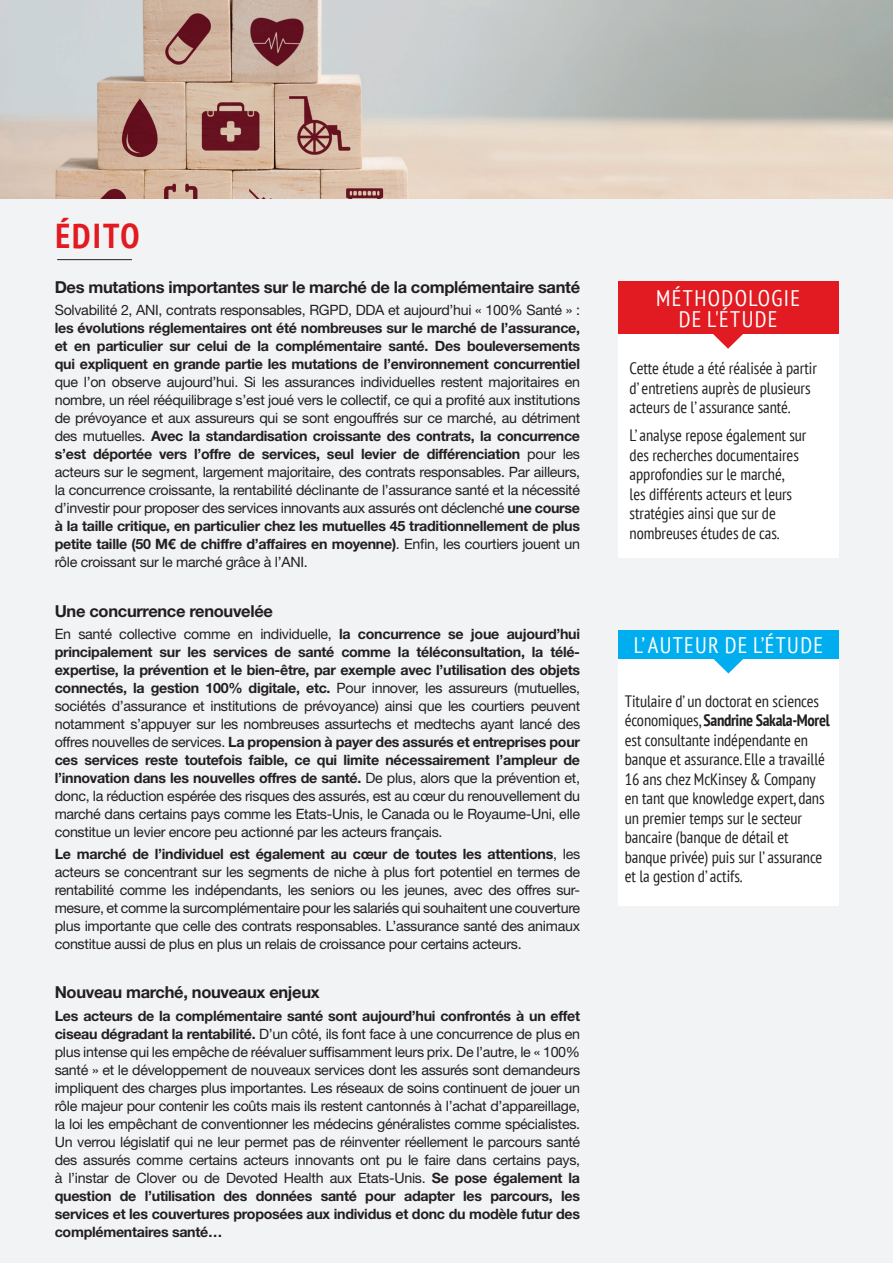
<style>
.page{position:relative;width:893px;height:1263px;background:#f2f3f4}
.page>*{position:absolute;margin:0;border:0;box-sizing:border-box;transform-origin:0 0}
.t1{font:700 condensed 34.5px "PT Sans";letter-spacing:.06em;color:#e21a21}
.t2{font:condensed 22.5px/21px "PT Sans";letter-spacing:.06em;color:#fff;text-align:center}
.t3{font:condensed 16.5px/19.5px "PT Sans";letter-spacing:-.005em;color:#231f20}
.t4{font:700 16.5px "Helvetica Neue LT Std";letter-spacing:-.02em;color:#231f20}
.t5{font:14.25px/18px "Helvetica Neue LT Std";letter-spacing:-.02em;color:#231f20;text-align:justify}
.t6{font:700 14.25px/18px "Helvetica Neue LT Std";letter-spacing:-.02em;color:#231f20;text-align:justify}
.s1{font-weight:700}
</style>
<div class="page">
<img style="left:0;top:0;width:893px;height:198px">
<div style="left:618px;top:305px;width:221px;height:253px;background:#fff"></div>
<div style="left:618px;top:281px;width:221px;height:53px;background:#e21a21"></div>
<svg style="left:713px;top:334px;width:30px;height:15px"></svg>
<div style="left:618px;top:630px;width:221px;height:276px;background:#fff"></div>
<div style="left:618px;top:630px;width:221px;height:29px;background:#00aeef"></div>
<svg style="left:713px;top:659px;width:30px;height:14px"></svg>
<hr style="left:57px;top:259px;width:75px;height:1px;background:#231f20">
<h1 class="t1" style="left:55px;top:213px;width:86px">ÉDITO</h1>
<p class="t4" style="left:55px;top:277px;width:527px">Des mutations importantes sur le marché de la complémentaire santé</p>
<p class="t5" style="left:55px;top:301px;width:527px">Solvabilité 2, ANI, contrats responsables, RGPD, DDA et aujourd’hui « 100% Santé » :</p>
<p class="t6" style="left:55px;top:319px;width:527px">les évolutions réglementaires ont été nombreuses sur le marché de l’assurance, et en particulier sur celui de la complémentaire santé. Des bouleversements qui expliquent en grande partie les mutations de l’environnement concurrentiel</p>
<p class="t5" style="left:55px;top:373px;width:527px">que l’on observe aujourd’hui. Si les assurances individuelles restent majoritaires en nombre, un réel rééquilibrage s’est joué vers le collectif, ce qui a profité aux institutions de prévoyance et aux assureurs qui se sont engouffrés sur ce marché, au détriment des mutuelles. <span class="s1">Avec la standardisation croissante des contrats, la concurrence s’est déportée vers l’offre de services, seul levier de différenciation</span> pour les acteurs sur le segment, largement majoritaire, des contrats responsables. Par ailleurs, la concurrence croissante, la rentabilité déclinante de l’assurance santé et la nécessité d’investir pour proposer des services innovants aux assurés ont déclenché <span class="s1">une course à la taille critique, en particulier chez les mutuelles 45 traditionnellement de plus petite taille (50 M€ de chiffre d’affaires en moyenne)</span>. Enfin, les courtiers jouent un rôle croissant sur le marché grâce à l’ANI.</p>
<p class="t4" style="left:55px;top:600px;width:220px">Une concurrence renouvelée</p>
<p class="t5" style="left:55px;top:625px;width:527px">En santé collective comme en individuelle, <span class="s1">la concurrence se joue aujourd’hui principalement sur les services de santé comme la téléconsultation, la télé&shy;expertise, la prévention et le bien-être, par exemple avec l’utilisation des objets connectés, la gestion 100% digitale, etc.</span> Pour innover, les assureurs (mutuelles, sociétés d’assurance et institutions de prévoyance) ainsi que les courtiers peuvent notamment s’appuyer sur les nombreuses assurtechs et medtechs ayant lancé des offres nouvelles de services. <span class="s1">La propension à payer des assurés et entreprises pour ces services reste toutefois faible, ce qui limite nécessairement l’ampleur de l’innovation dans les nouvelles offres de santé.</span> De plus, alors que la prévention et, donc, la réduction espérée des risques des assurés, est au cœur du renouvellement du marché dans certains pays comme les Etats-Unis, le Canada ou le Royaume-Uni, elle constitue un levier encore peu actionné par les acteurs français.</p>
<p class="t5" style="left:55px;top:845px;width:527px"><span class="s1">Le marché de l’individuel est également au cœur de toutes les attentions</span>, les acteurs se concentrant sur les segments de niche à plus fort potentiel en termes de rentabilité comme les indépendants, les seniors ou les jeunes, avec des offres sur&shy;mesure, et comme la surcomplémentaire pour les salariés qui souhaitent une couverture plus importante que celle des contrats responsables. L’assurance santé des animaux constitue aussi de plus en plus un relais de croissance pour certains acteurs.</p>
<p class="t4" style="left:55px;top:982px;width:266px">Nouveau marché, nouveaux enjeux</p>
<p class="t5" style="left:55px;top:1006px;width:527px"><span class="s1">Les acteurs de la complémentaire santé sont aujourd’hui confrontés à un effet ciseau dégradant la rentabilité.</span> D’un côté, ils font face à une concurrence de plus en plus intense qui les empêche de réévaluer suffisamment leurs prix. De l’autre, le « 100% santé » et le développement de nouveaux services dont les assurés sont demandeurs impliquent des charges plus importantes. Les réseaux de soins continuent de jouer un rôle majeur pour contenir les coûts mais ils restent cantonnés à l’achat d’appareillage, la loi les empêchant de conventionner les médecins généralistes comme spécialistes.<br>Un verrou législatif qui ne leur permet pas de réinventer réellement le parcours santé des assurés comme certains acteurs innovants ont pu le faire dans certains pays, à l’instar de Clover ou de Devoted Health aux Etats-Unis. <span class="s1">Se pose également la question de l’utilisation des données santé pour adapter les parcours, les services et les couvertures proposées aux individus et donc du modèle futur des complémentaires santé…</span></p>
<h2 class="t2" style="left:656px;top:287px;width:145px">MÉTHODOLOGIE<br>DE L'ÉTUDE</h2>
<p class="t3" style="left:630px;top:358px;width:189px">Cette étude a été réalisée à partir d’ entretiens auprès de plusieurs acteurs de l’ assurance santé.</p>
<p class="t3" style="left:630px;top:425px;width:178px">L’ analyse repose également sur des recherches documentaires approfondies sur le marché,<br>les différents acteurs et leurs stratégies ainsi que sur de nombreuses études de cas.</p>
<h2 class="t2" style="left:634px;top:634px;width:191px">L’ AUTEUR DE L’ÉTUDE</h2>
<p class="t3" style="left:625px;top:691px;width:207px">Titulaire d’ un doctorat en sciences économiques, <span class="s1">Sandrine Sakala-Morel </span>est consultante indépendante en banque et assurance. Elle a travaillé<br>16 ans chez McKinsey &amp; Company en tant que knowledge expert, dans un premier temps sur le secteur bancaire (banque de détail et banque privée) puis sur l’ assurance et la gestion d’ actifs.</p>
</div>
